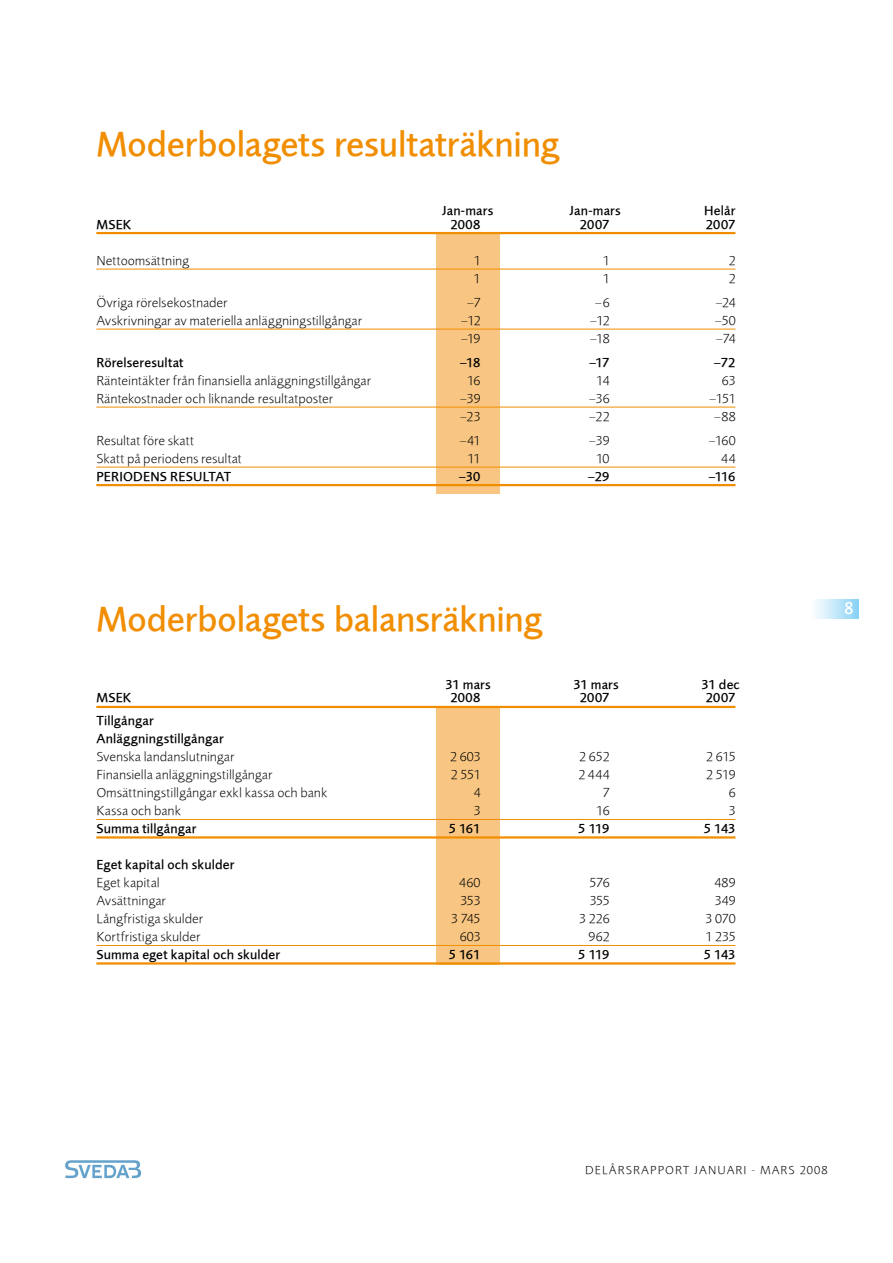
<style>
.page{position:relative;width:893px;height:1263px;background:#fff}
.page>*{position:absolute;margin:0;border:0;box-sizing:border-box;transform-origin:0 0}
.t1{font:500 36px "Foundry Sans";color:#f18e00}
.t2{font:500 18px "Foundry Sans Expert";color:#fff}
.t3{font:300 13.5px "Foundry Sans";letter-spacing:.01em;color:#000}
.t4{font:500 13.5px/18px "Foundry Sans";letter-spacing:.01em;color:#000}
.t5{font:300 12px "Foundry Sans";letter-spacing:.1em;color:#000}
</style>
<div class="page">
<div style="left:436px;top:233px;width:64px;height:261px;background:#f8c682"></div>
<div style="left:437px;top:708px;width:63px;height:256px;background:#f8c682"></div>
<svg style="left:65px;top:1160px;width:76px;height:18px"></svg>
<hr style="left:96px;top:232px;width:639px;height:2px;background:#f18e00">
<hr style="left:96px;top:269px;width:639px;height:1px;background:#f18e00">
<hr style="left:96px;top:329px;width:639px;height:1px;background:#f18e00">
<hr style="left:96px;top:407px;width:639px;height:1px;background:#f18e00">
<hr style="left:96px;top:467px;width:639px;height:1px;background:#f18e00">
<hr style="left:96px;top:484px;width:639px;height:2px;background:#f18e00">
<hr style="left:96px;top:706px;width:639px;height:2px;background:#f18e00">
<hr style="left:96px;top:819px;width:639px;height:1px;background:#f18e00">
<hr style="left:96px;top:836px;width:639px;height:2px;background:#f18e00">
<hr style="left:96px;top:945px;width:639px;height:1px;background:#f18e00">
<hr style="left:96px;top:962px;width:639px;height:2px;background:#f18e00">
<div style="left:809px;top:600px;width:50px;height:18px;background:linear-gradient(to right,#fff,#8bd2f5)"></div>
<h1 class="t1" style="left:96px;top:123px;width:465px">Moderbolagets resultaträkning</h1>
<p class="t4" style="left:442px;top:201px;width:53px">Jan-mars</p>
<p class="t4" style="left:570px;top:201px;width:53px">Jan-mars</p>
<p class="t4" style="left:704px;top:201px;width:33px">Helår</p>
<p class="t4" style="left:96px;top:215px;width:37px">MSEK</p>
<p class="t4" style="left:450px;top:215px;width:31px">2008</p>
<p class="t4" style="left:580px;top:215px;width:31px">2007</p>
<p class="t4" style="left:706px;top:215px;width:31px">2007</p>
<p class="t3" style="left:96px;top:252px;width:94px">N ettoomsättning</p>
<p class="t3" style="left:474px;top:252px;width:8px">1</p>
<p class="t3" style="left:603px;top:252px;width:8px">1</p>
<p class="t3" style="left:729px;top:252px;width:8px">2</p>
<p class="t3" style="left:474px;top:270px;width:8px">1</p>
<p class="t3" style="left:603px;top:270px;width:8px">1</p>
<p class="t3" style="left:729px;top:270px;width:8px">2</p>
<p class="t3" style="left:96px;top:294px;width:133px">Övriga rörelsekostnader</p>
<p class="t3" style="left:467px;top:294px;width:15px">–7</p>
<p class="t3" style="left:595px;top:294px;width:16px">–6</p>
<p class="t3" style="left:716px;top:294px;width:21px">–24</p>
<p class="t3" style="left:96px;top:312px;width:267px">Avskrivningar av materiella anläggningstillgångar</p>
<p class="t3" style="left:461px;top:312px;width:21px">–12</p>
<p class="t3" style="left:590px;top:312px;width:21px">–12</p>
<p class="t3" style="left:715px;top:312px;width:22px">–50</p>
<p class="t3" style="left:461px;top:330px;width:21px">–19</p>
<p class="t3" style="left:590px;top:330px;width:21px">–18</p>
<p class="t3" style="left:716px;top:330px;width:21px">–74</p>
<p class="t4" style="left:96px;top:353px;width:89px">Rörelseresultat</p>
<p class="t4" style="left:460px;top:353px;width:22px">–18</p>
<p class="t4" style="left:589px;top:353px;width:22px">–17</p>
<p class="t4" style="left:714px;top:353px;width:23px">–72</p>
<p class="t3" style="left:96px;top:372px;width:276px">Ränteintäkter från finansiella anläggningstillgångar</p>
<p class="t3" style="left:467px;top:372px;width:15px">16</p>
<p class="t3" style="left:596px;top:372px;width:15px">14</p>
<p class="t3" style="left:722px;top:372px;width:15px">63</p>
<p class="t3" style="left:96px;top:390px;width:238px">Räntekostnader och liknande resultatposter</p>
<p class="t3" style="left:460px;top:390px;width:22px">–39</p>
<p class="t3" style="left:589px;top:390px;width:22px">–36</p>
<p class="t3" style="left:709px;top:390px;width:28px">–151</p>
<p class="t3" style="left:460px;top:408px;width:22px">–23</p>
<p class="t3" style="left:589px;top:408px;width:22px">–22</p>
<p class="t3" style="left:714px;top:408px;width:23px">–88</p>
<p class="t3" style="left:96px;top:432px;width:99px">Resultat före skatt</p>
<p class="t3" style="left:459px;top:432px;width:23px">–41</p>
<p class="t3" style="left:589px;top:432px;width:22px">–39</p>
<p class="t3" style="left:708px;top:432px;width:28px">–160</p>
<p class="t3" style="left:96px;top:450px;width:147px">Skatt på periodens resultat</p>
<p class="t3" style="left:468px;top:450px;width:14px">11</p>
<p class="t3" style="left:596px;top:450px;width:15px">10</p>
<p class="t3" style="left:721px;top:450px;width:16px">44</p>
<p class="t4" style="left:96px;top:467px;width:133px">PERIODENS RESULTAT</p>
<p class="t4" style="left:459px;top:467px;width:23px">–30</p>
<p class="t4" style="left:588px;top:467px;width:23px">–29</p>
<p class="t4" style="left:708px;top:467px;width:29px">–116</p>
<h1 class="t1" style="left:96px;top:598px;width:448px">Moderbolagets balansräkning</h1>
<p class="t4" style="left:445px;top:675px;width:47px">31 mars</p>
<p class="t4" style="left:573px;top:675px;width:47px">31 mars</p>
<p class="t4" style="left:701px;top:675px;width:40px">31 dec</p>
<p class="t4" style="left:96px;top:689px;width:37px">MSEK</p>
<p class="t4" style="left:450px;top:689px;width:31px">2008</p>
<p class="t4" style="left:580px;top:689px;width:31px">2007</p>
<p class="t4" style="left:706px;top:689px;width:31px">2007</p>
<p class="t4" style="left:96px;top:711px;width:129px">Tillgångar<br>Anläggningstillgångar</p>
<p class="t3" style="left:96px;top:748px;width:140px">Svenska landanslutningar</p>
<p class="t3" style="left:450px;top:748px;width:32px">2 603</p>
<p class="t3" style="left:579px;top:748px;width:32px">2 652</p>
<p class="t3" style="left:706px;top:748px;width:31px">2 615</p>
<p class="t3" style="left:96px;top:766px;width:177px">Finansiella anläggningstillgångar</p>
<p class="t3" style="left:451px;top:766px;width:31px">2 551</p>
<p class="t3" style="left:578px;top:766px;width:33px">2 444</p>
<p class="t3" style="left:706px;top:766px;width:31px">2 519</p>
<p class="t3" style="left:96px;top:784px;width:232px">Omsättningstillgångar exkl kassa och bank</p>
<p class="t3" style="left:474px;top:784px;width:8px">4</p>
<p class="t3" style="left:603px;top:784px;width:8px">7</p>
<p class="t3" style="left:729px;top:784px;width:8px">6</p>
<p class="t3" style="left:96px;top:802px;width:86px">Kassa och bank</p>
<p class="t3" style="left:474px;top:802px;width:8px">3</p>
<p class="t3" style="left:596px;top:802px;width:15px">16</p>
<p class="t3" style="left:729px;top:802px;width:8px">3</p>
<p class="t4" style="left:96px;top:819px;width:102px">Summa tillgångar</p>
<p class="t4" style="left:449px;top:819px;width:33px">5 161</p>
<p class="t4" style="left:578px;top:819px;width:33px">5 119</p>
<p class="t4" style="left:704px;top:819px;width:33px">5 143</p>
<p class="t4" style="left:96px;top:855px;width:140px">Eget kapital och skulder</p>
<p class="t3" style="left:96px;top:874px;width:65px">Eget kapital</p>
<p class="t3" style="left:459px;top:874px;width:23px">460</p>
<p class="t3" style="left:589px;top:874px;width:22px">576</p>
<p class="t3" style="left:714px;top:874px;width:23px">489</p>
<p class="t3" style="left:96px;top:892px;width:71px">Avsättningar</p>
<p class="t3" style="left:460px;top:892px;width:22px">353</p>
<p class="t3" style="left:590px;top:892px;width:21px">355</p>
<p class="t3" style="left:715px;top:892px;width:22px">349</p>
<p class="t3" style="left:96px;top:910px;width:108px">Långfristiga skulder</p>
<p class="t3" style="left:451px;top:910px;width:31px">3 745</p>
<p class="t3" style="left:579px;top:910px;width:32px">3 226</p>
<p class="t3" style="left:705px;top:910px;width:31px">3 070</p>
<p class="t3" style="left:96px;top:928px;width:106px">Kortfristiga skulder</p>
<p class="t3" style="left:460px;top:928px;width:22px">603</p>
<p class="t3" style="left:589px;top:928px;width:22px">962</p>
<p class="t3" style="left:705px;top:928px;width:31px">1 235</p>
<p class="t4" style="left:96px;top:945px;width:185px">Summa eget kapital och skulder</p>
<p class="t4" style="left:449px;top:945px;width:33px">5 161</p>
<p class="t4" style="left:578px;top:945px;width:33px">5 119</p>
<p class="t4" style="left:704px;top:945px;width:33px">5 143</p>
<h2 class="t2" style="left:844px;top:597px;width:10px">8</h2>
<p class="t5" style="left:585px;top:1162px;width:244px">Delårsrapport januari - mars 2008</p>
</div>
